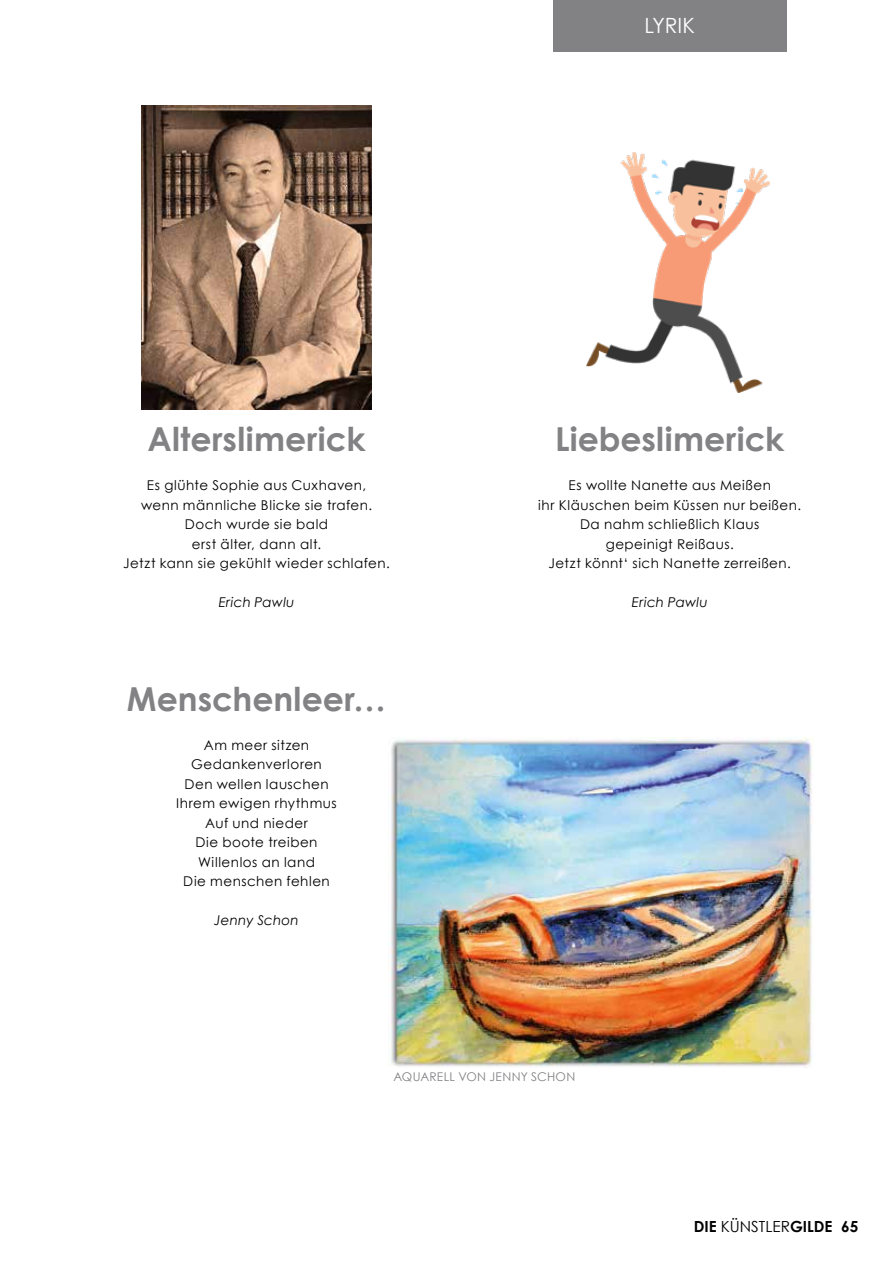
<style>
.page{position:relative;width:893px;height:1263px;background:#fff}
.page>*{position:absolute;margin:0;border:0;box-sizing:border-box;transform-origin:0 0}
.t1{font:700 33px "Century Gothic";letter-spacing:.005em;color:#828184}
.t2{font:21px "Century Gothic";color:#fff}
.t3{font:700 15.3px "Century Gothic";color:#000}
.t4{font:13.5px/19.5px "Century Gothic";letter-spacing:.035em;color:#000;text-align:center}
.t5{font:italic 13.5px "Century Gothic";letter-spacing:.015em;color:#000}
.t6{font:12px "Century Gothic";letter-spacing:.02em;color:#828184}
.s1{font-weight:400}
</style>
<div class="page">
<div style="left:553px;top:0;width:234px;height:51px;background:#828184"></div>
<img style="left:142px;top:105px;width:229px;height:304px">
<img style="left:587px;top:153px;width:183px;height:240px">
<img style="left:388px;top:737px;width:426px;height:330px">
<h2 class="t2" style="left:645px;top:10px;width:52px">LYRIK</h2>
<h1 class="t1" style="left:148px;top:414px;width:219px">Alterslimerick</h1>
<p class="t4" style="left:123px;top:475px;width:268px">Es glühte Sophie aus Cuxhaven,<br>wenn männliche Blicke sie trafen.<br>Doch wurde sie bald<br>erst älter, dann alt.<br>Jetzt kann sie gekühlt wieder schlafen.</p>
<p class="t5" style="left:219px;top:594px;width:77px">Erich Pawlu</p>
<h1 class="t1" style="left:127px;top:674px;width:261px">Menschenleer…</h1>
<p class="t4" style="left:176px;top:735px;width:162px">Am meer sitzen<br>Gedankenverloren<br>Den wellen lauschen<br>Ihrem ewigen rhythmus<br>Auf und nieder<br>Die boote treiben<br>Willenlos an land<br>Die menschen fehlen</p>
<p class="t5" style="left:214px;top:912px;width:86px">Jenny Schon</p>
<h1 class="t1" style="left:555px;top:414px;width:231px">Liebeslimerick</h1>
<p class="t4" style="left:538px;top:475px;width:264px">Es wollte Nanette aus Meißen<br>ihr Kläuschen beim Küssen nur beißen.<br>Da nahm schließlich Klaus<br>gepeinigt Reißaus.<br>Jetzt könnt‘ sich Nanette zerreißen.</p>
<p class="t5" style="left:632px;top:594px;width:77px">Erich Pawlu</p>
<p class="t6" style="left:393px;top:1069px;width:183px">AQUARELL VON JENNY SCHON</p>
<p class="t3" style="left:694px;top:1215px;width:166px">DIE <span class="s1">KÜNSTLER</span>GILDE 65</p>
</div>
